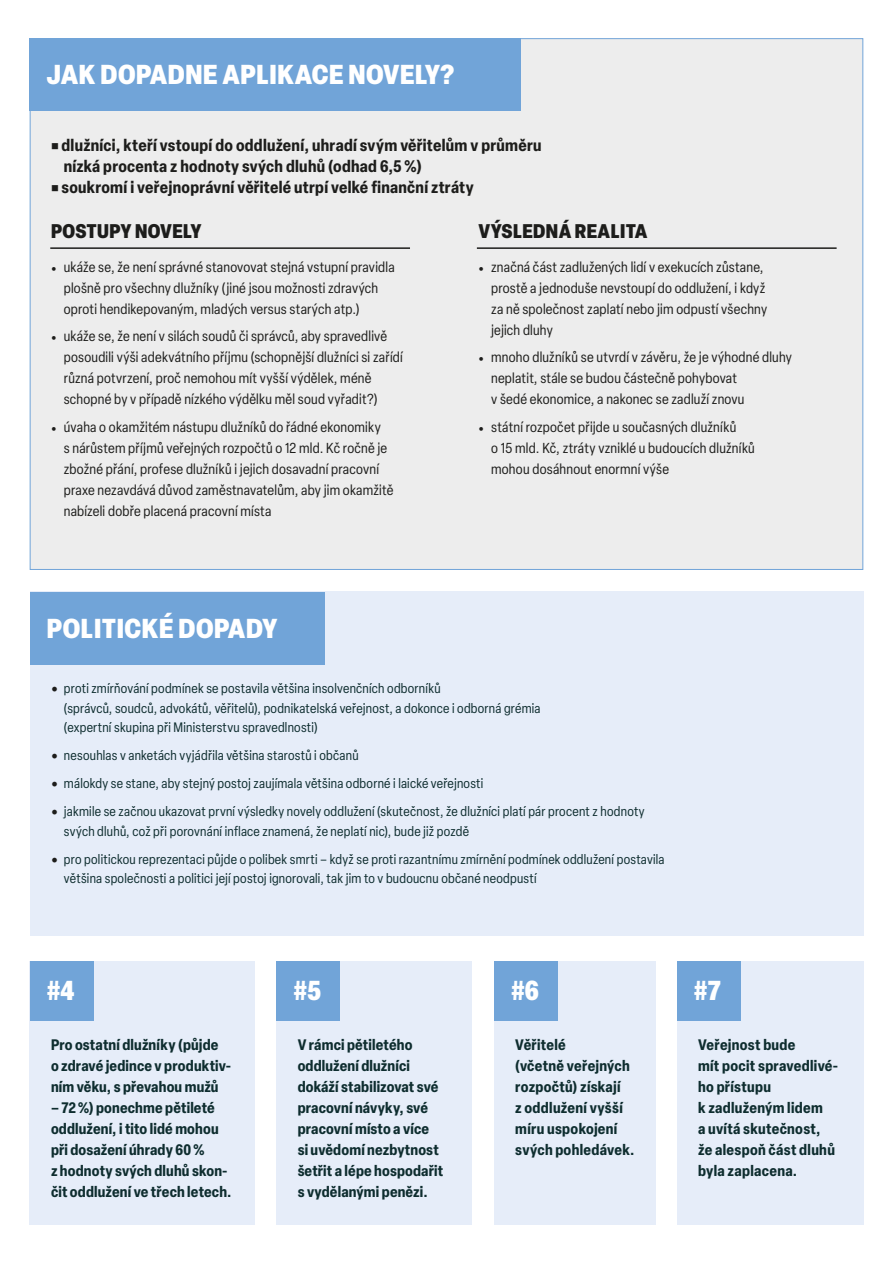
<style>
.page{position:relative;width:893px;height:1263px;background:#fff}
.page>*{position:absolute;margin:0;border:0;box-sizing:border-box;transform-origin:0 0}
.t1{font:900 condensed 27px "Elza";letter-spacing:.02em;color:#fff}
.t2{font:900 condensed 19.5px "Elza";letter-spacing:.02em;color:#1d1d1b}
.t3{font:700 condensed 16.5px/21px "Elza";letter-spacing:.015em;color:#1d1d1b}
.t4{font:700 condensed 15px/21px "Elza";letter-spacing:.01em;color:#0e2d2f}
.t5{font:condensed 14.25px/21px "Elza";letter-spacing:.015em;color:#1d1d1b}
.t6{font:condensed 13.5px/19.5px "Elza";letter-spacing:.02em;color:#0e2d2f}
.s1{font-family:"Minion Pro";font-stretch:normal}
.s2{font-family:"Minion Pro";font-stretch:normal;font-size:18px;color:#1d1d1b}
</style>
<div class="page">
<div style="left:30px;top:961px;width:225px;height:264px;background:#e6edf9"></div>
<div style="left:276px;top:961px;width:196px;height:264px;background:#e6edf9"></div>
<div style="left:494px;top:961px;width:162px;height:264px;background:#e6edf9"></div>
<div style="left:677px;top:961px;width:186px;height:264px;background:#e6edf9"></div>
<div style="left:30px;top:38px;width:833px;height:532px;background:#ededed;border:1px solid #71a4d8"></div>
<div style="left:30px;top:591px;width:833px;height:344px;background:#e6edf9"></div>
<div style="left:30px;top:38px;width:491px;height:73px;background:#71a4d8"></div>
<div style="left:30px;top:592px;width:295px;height:73px;background:#71a4d8"></div>
<div style="left:30px;top:961px;width:64px;height:59px;background:#71a4d8"></div>
<div style="left:276px;top:961px;width:64px;height:59px;background:#71a4d8"></div>
<div style="left:494px;top:961px;width:64px;height:59px;background:#71a4d8"></div>
<div style="left:677px;top:961px;width:64px;height:59px;background:#71a4d8"></div>
<hr style="left:50px;top:247px;width:360px;height:2px;background:#1d1d1b">
<hr style="left:477px;top:247px;width:360px;height:2px;background:#1d1d1b">
<p class="t1" style="left:47px;top:55px;width:408px">JAK DOPADNE APLIKACE NOVELY?</p>
<p class="t3" style="left:64px;top:134px;width:479px;text-indent:-13px">■ dlužníci, kteří vstoupí do oddlužení, uhradí svým věřitelům v průměru nízká procenta z hodnoty svých dluhů (odhad 6,5 %)</p>
<p class="t3" style="left:51px;top:176px;width:424px">■ soukromí i veřejnoprávní věřitelé utrpí velké finanční ztráty</p>
<p class="t2" style="left:51px;top:217px;width:152px">POSTUPY NOVELY</p>
<p class="t5" style="left:64px;top:256px;width:332px;text-indent:-13px"><span class="s1">•</span> ukáže se, že není správné stanovovat stejná vstupní pravidla plošně pro všechny dlužníky (jiné jsou možnosti zdravých oproti hendikepovaným, mladých versus starých atp.)</p>
<p class="t5" style="left:64px;top:326px;width:340px;text-indent:-13px"><span class="s1">•</span> ukáže se, že není v silách soudů či správců, aby spravedlivě posoudili výši adekvátního příjmu (schopnější dlužníci si zařídí různá potvrzení, proč nemohou mít vyšší výdělek, méně schopné by v případě nízkého výdělku měl soud vyřadit?)</p>
<p class="t5" style="left:64px;top:416px;width:331px;text-indent:-13px"><span class="s1">•</span> úvaha o okamžitém nástupu dlužníků do řádné ekonomiky<br>s nárůstem příjmů veřejných rozpočtů o 12 mld. Kč ročně je zbožné přání, profese dlužníků i jejich dosavadní pracovní praxe nezavdává důvod zaměstnavatelům, aby jim okamžitě nabízeli dobře placená pracovní místa</p>
<p class="t2" style="left:478px;top:217px;width:170px">VÝSLEDNÁ REALITA</p>
<p class="t5" style="left:491px;top:256px;width:277px;text-indent:-13px"><span class="s1">•</span> značná část zadlužených lidí v exekucích zůstane, prostě a jednoduše nevstoupí do oddlužení, i když za ně společnost zaplatí nebo jim odpustí všechny jejich dluhy</p>
<p class="t5" style="left:491px;top:347px;width:302px;text-indent:-13px"><span class="s1">•</span> mnoho dlužníků se utvrdí v závěru, že je výhodné dluhy neplatit, stále se budou částečně pohybovat<br>v šedé ekonomice, a nakonec se zadluží znovu</p>
<p class="t5" style="left:491px;top:416px;width:265px;text-indent:-13px"><span class="s1">•</span> státní rozpočet přijde u současných dlužníků<br>o 15 mld. Kč, ztráty vzniklé u budoucích dlužníků mohou dosáhnout enormní výše</p>
<p class="t1" style="left:47px;top:609px;width:232px">POLITICKÉ DOPADY</p>
<p class="t6" style="left:64px;top:678px;width:478px;text-indent:-13px"><span class="s2">•</span> proti zmírňování podmínek se postavila většina insolvenčních odborníků<br>(správců, soudců, advokátů, věřitelů), podnikatelská veřejnost, a dokonce i odborná grémia (expertní skupina při Ministerstvu spravedlnosti)</p>
<p class="t6" style="left:51px;top:745px;width:309px"><span class="s2">•</span> nesouhlas v anketách vyjádřila většina starostů i občanů</p>
<p class="t6" style="left:51px;top:773px;width:434px"><span class="s2">•</span> málokdy se stane, aby stejný postoj zaujímala většina odborné i laické veřejnosti</p>
<p class="t6" style="left:64px;top:801px;width:582px;text-indent:-13px"><span class="s2">•</span> jakmile se začnou ukazovat první výsledky novely oddlužení (skutečnost, že dlužníci platí pár procent z hodnoty svých dluhů, což při porovnání inflace znamená, že neplatí nic), bude již pozdě</p>
<p class="t6" style="left:64px;top:849px;width:602px;text-indent:-13px"><span class="s2">•</span> pro politickou reprezentaci půjde o polibek smrti – když se proti razantnímu zmírnění podmínek oddlužení postavila většina společnosti a politici její postoj ignorovali, tak jim to v budoucnu občané neodpustí</p>
<p class="t1" style="left:47px;top:971px;width:29px">#4</p>
<p class="t1" style="left:293px;top:971px;width:29px">#5</p>
<p class="t1" style="left:511px;top:971px;width:30px">#6</p>
<p class="t1" style="left:694px;top:971px;width:28px">#7</p>
<p class="t4" style="left:51px;top:1033px;width:182px">Pro ostatní dlužníky (půjde<br>o zdravé jedince v produktiv&shy;ním věku, s převahou mužů</p>
<p class="t4" style="left:51px;top:1096px;width:182px">– 72 %) ponechme pětileté oddlužení, i tito lidé mohou při dosažení úhrady 60 %<br>z hodnoty svých dluhů skon&shy;čit oddlužení ve třech letech.</p>
<p class="t4" style="left:298px;top:1033px;width:147px">V rámci pětiletého oddlužení dlužníci dokáží stabilizovat své pracovní návyky, své pracovní místo a více si uvědomí nezbytnost šetřit a lépe hospodařit s vydělanými penězi.</p>
<p class="t4" style="left:515px;top:1033px;width:121px">Věřitelé<br>(včetně veřejných rozpočtů) získají<br>z oddlužení vyšší míru uspokojení svých pohledávek.</p>
<p class="t4" style="left:698px;top:1033px;width:142px">Veřejnost bude<br>mít pocit spravedlivé&shy;ho přístupu<br>k zadluženým lidem<br>a uvítá skutečnost, že alespoň část dluhů byla zaplacena.</p>
</div>
